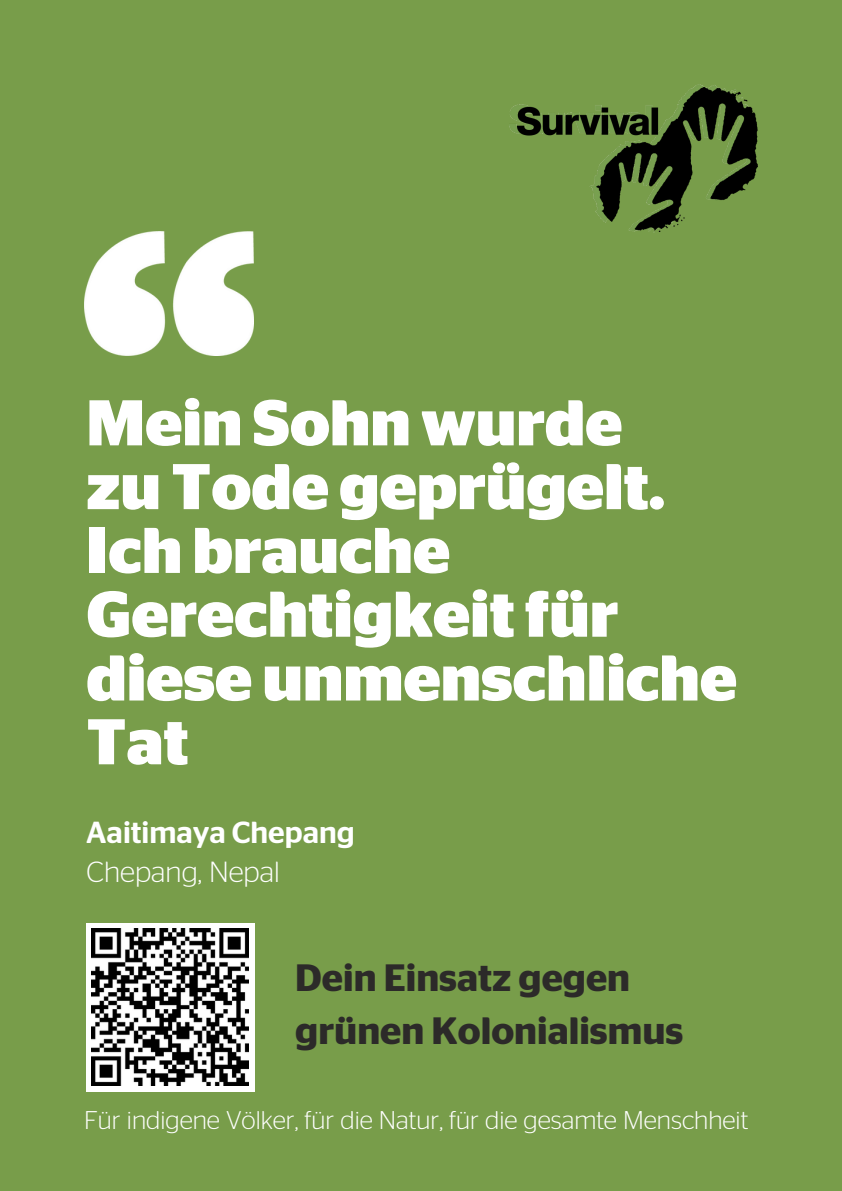
<style>
.page{position:relative;width:842px;height:1191px;background:#fff}
.page>*{position:absolute;margin:0;border:0;box-sizing:border-box;transform-origin:0 0}
.t1{font:700 64.3px/63.8px "Stag Sans";color:#fff}
.t2{font:600 38px/53px "Stag Sans";color:#2c2a29}
.t3{font:500 30.4px "Stag Sans";color:#fff}
.t4{font:300 29.1px "Stag Sans";color:#fff}
.t5{font:300 25.6px "Stag Sans";color:#fff}
</style>
<div class="page">
<div style="left:0;top:0;width:842px;height:1190px;background:#789d4a"></div>
<img style="left:517px;top:88px;width:240px;height:144px">
<img style="left:84px;top:232px;width:170px;height:124px">
<img style="left:86px;top:923px;width:168px;height:168px">
<img style="left:92px;top:928px;width:156px;height:157px">
<p class="t1" style="left:86px;top:394px;width:652px">Mein Sohn wurde<br>zu Tode geprügelt.<br>Ich brauche<br>Gerechtigkeit für diese unmenschliche<br>Tat</p>
<h1 class="t3" style="left:86px;top:819px;width:270px">Aaitimaya Chepang</h1>
<h3 class="t4" style="left:86px;top:858px;width:195px">Chepang, Nepal</h3>
<p class="t2" style="left:295px;top:953px;width:390px">Dein Einsatz gegen grünen Kolonialismus</p>
<p class="t5" style="left:84px;top:1108px;width:666px">Für indigene Völker, für die Natur, für die gesamte Menschheit</p>
</div>
